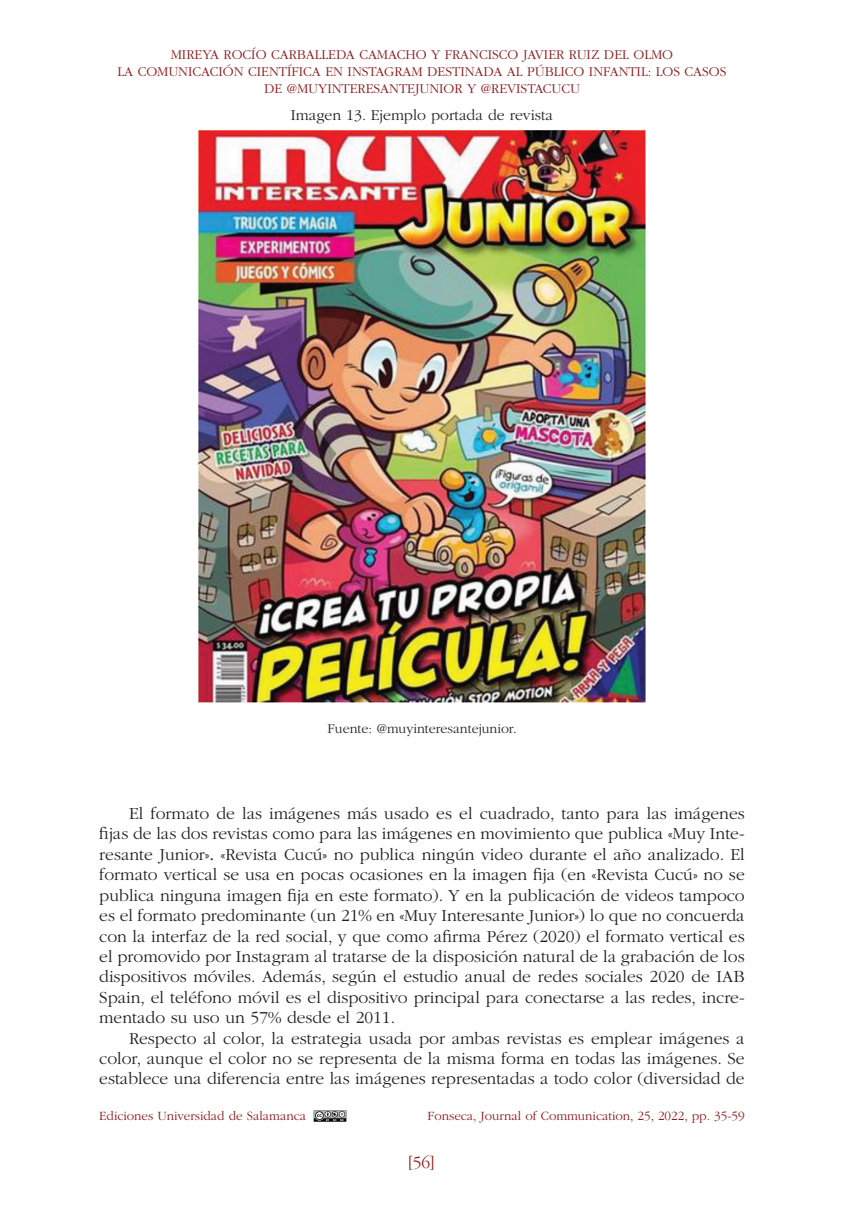
<style>
.page{position:relative;width:844px;height:1211px;background:#fff}
.page>*{position:absolute;margin:0;border:0;box-sizing:border-box;transform-origin:0 0}
.TX{font:300 17.5px/20.5px "ITC Garamond Std";color:#231f20;text-align:justify}
.t1{font:300 17.5px "ITC Garamond Std";color:#8e181b}
.FIG_TITLE{font:300 15.75px "ITC Garamond Std";color:#231f20}
.t2{font:300 14px/16.6px "ITC Garamond Std";color:#8e181b;text-align:center}
.tab_src{font:300 14px "ITC Garamond Std";color:#231f20}
.t3{font:300 13.12px "ITC Garamond Std";color:#8e181b}
.s1{font-weight:400}
</style>
<div class="page">
<svg style="left:313px;top:1110px;width:34px;height:12px"></svg>
<img style="left:198px;top:131px;width:447px;height:571px">
<p class="t2" style="left:117px;top:47px;width:610px">MIREYA ROCÍO CARBALLEDA CAMACHO Y FRANCISCO JAVIER RUIZ DEL OLMO<br>LA COMUNICACIÓN CIENTÍFICA EN INSTAGRAM DESTINADA AL PÚBLICO INFANTIL: LOS CASOS<br>DE @MUYINTERESANTEJUNIOR Y @REVISTACUCU</p>
<p class="FIG_TITLE" style="left:291px;top:107px;width:264px">Imagen 13. Ejemplo portada de revista</p>
<p class="tab_src" style="left:327px;top:721px;width:190px">Fuente: @muyinteresantejunior.</p>
<p class="TX" style="left:99px;top:803px;width:646px;text-indent:30px">El formato de las imágenes más usado es el cuadrado, tanto para las imágenes fijas de las dos revistas como para las imágenes en movimiento que publica «Muy Inte&shy;resante Junior»<span class="s1">.</span> «Revista Cucú» no publica ningún video durante el año analizado. El formato vertical se usa en pocas ocasiones en la imagen fija (en «Revista Cucú» no se publica ninguna imagen fija en este formato). Y en la publicación de videos tampoco es el formato predominante (un 21% en «Muy Interesante Junior») lo que no concuerda con la interfaz de la red social, y que como afirma Pérez (2020) el formato vertical es el promovido por Instagram al tratarse de la disposición natural de la grabación de los dispositivos móviles. Además, según el estudio anual de redes sociales 2020 de IAB Spain, el teléfono móvil es el dispositivo principal para conectarse a las redes, incre&shy;mentado su uso un 57% desde el 2011.</p>
<p class="TX" style="left:99px;top:1028px;width:646px;text-indent:30px">Respecto al color, la estrategia usada por ambas revistas es emplear imágenes a color, aunque el color no se representa de la misma forma en todas las imágenes. Se establece una diferencia entre las imágenes representadas a todo color (diversidad de</p>
<p class="t3" style="left:99px;top:1108px;width:208px">Ediciones Universidad de Salamanca</p>
<p class="t3" style="left:427px;top:1108px;width:318px">Fonseca, Journal of Communication, 25, 2022, pp. 35-59</p>
<p class="t1" style="left:408px;top:1152px;width:27px">[56]</p>
</div>
